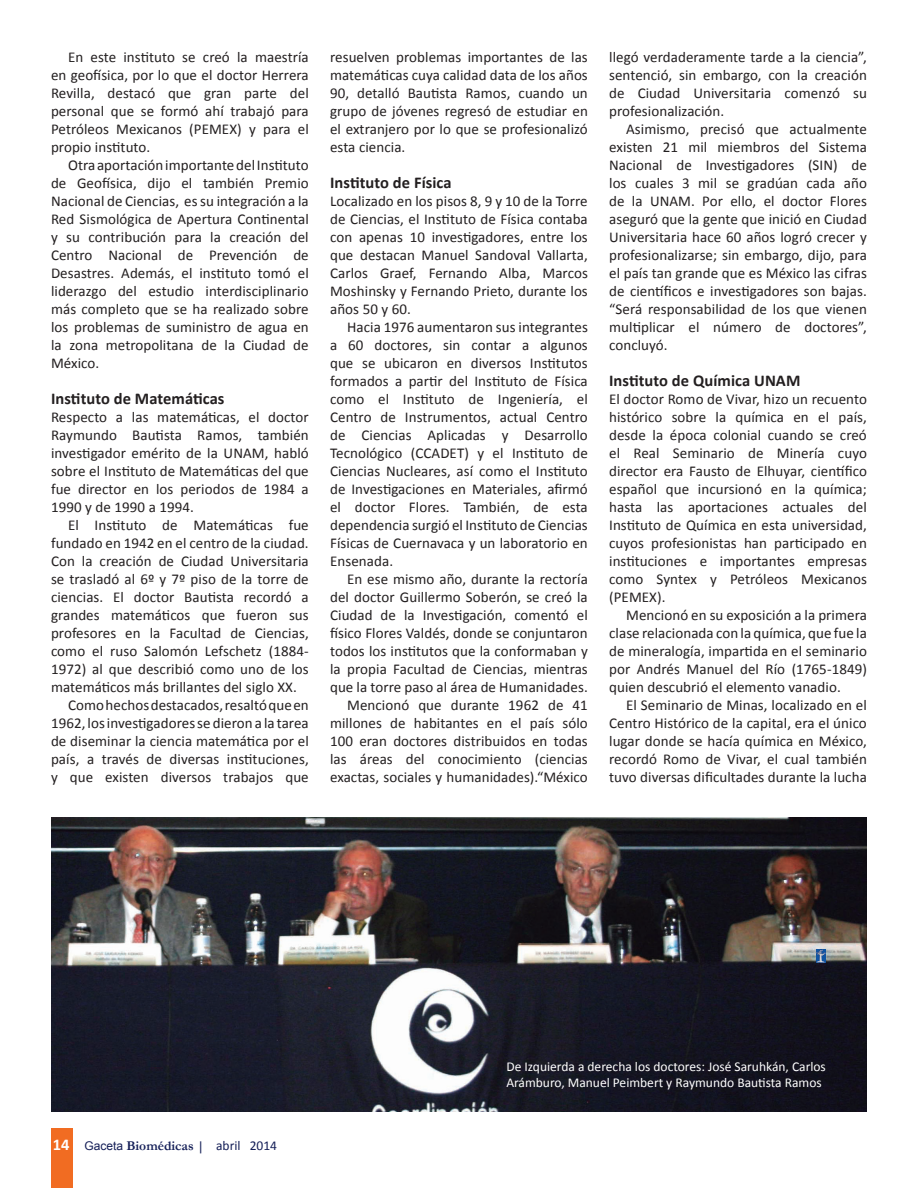
<style>
.page{position:relative;width:918px;height:1188px;background:#fff}
.page>*{position:absolute;margin:0;border:0;box-sizing:border-box;transform-origin:0 0}
.t1{font:700 16.5px "Calibri";letter-spacing:.005em;color:#231f20}
.t2{font:15px/18px "Calibri";letter-spacing:.005em;color:#231f20;text-align:justify}
.t3{font:13.5px/16.2px "Calibri";color:#fff}
.t4{font:700 13.5px "Garamond";color:#151f58}
.s1{font-family:"Calibri";font-size:16.5px;color:#fff}
.s2{font-family:"Calibri";font-size:16.5px;color:#eaf3de}
.s3{font-family:"Arial";font-weight:400;font-size:12px}
.s4{font-family:"Calibri";font-weight:400}
</style>
<div class="page">
<div style="left:51px;top:1129px;width:21px;height:59px;background:#f16c22"></div>
<img style="left:51px;top:817px;width:816px;height:294px">
<svg style="left:817px;top:950px;width:8px;height:13px"></svg>
<p class="t2" style="left:51px;top:48px;width:259px;text-indent:17px">En este instituto se creó la maestría en geofísica, por lo que el doctor Herrera Revilla, destacó que gran parte del personal que se formó ahí trabajó para Petróleos Mexicanos (PEMEX) y para el propio instituto.</p>
<p class="t2" style="left:51px;top:156px;width:259px;text-indent:17px">Otra aportación importante del Instituto de Geofísica, dijo el también Premio Nacional de Ciencias, es su integración a la Red Sismológica de Apertura Continental y su contribución para la creación del Centro Nacional de Prevención de Desastres. Además, el instituto tomó el liderazgo del estudio interdisciplinario más completo que se ha realizado sobre los problemas de suministro de agua en la zona metropolitana de la Ciudad de México.</p>
<p class="t1" style="left:51px;top:388px;width:175px">Instituto de Matemáticas</p>
<p class="t2" style="left:51px;top:408px;width:259px">Respecto a las matemáticas, el doctor Raymundo Bautista Ramos, también investigador emérito de la UNAM, habló sobre el Instituto de Matemáticas del que fue director en los periodos de 1984 a 1990 y de 1990 a 1994.</p>
<p class="t2" style="left:68px;top:516px;width:242px">El Instituto de Matemáticas fue</p>
<p class="t2" style="left:51px;top:534px;width:259px">fundado en 1942 en el centro de la ciudad.</p>
<p class="t2" style="left:51px;top:552px;width:259px">Con la creación de Ciudad Universitaria</p>
<p class="t2" style="left:51px;top:570px;width:259px">se trasladó al 6º y 7º piso de la torre de</p>
<p class="t2" style="left:51px;top:588px;width:259px">ciencias. El doctor Bautista recordó a</p>
<p class="t2" style="left:51px;top:606px;width:259px">grandes matemáticos que fueron sus</p>
<p class="t2" style="left:51px;top:624px;width:259px">profesores en la Facultad de Ciencias,</p>
<p class="t2" style="left:51px;top:642px;width:259px">como el ruso Salomón Lefschetz (1884-</p>
<p class="t2" style="left:51px;top:660px;width:259px">1972) al que describió como uno de los</p>
<p class="t2" style="left:51px;top:678px;width:247px">matemáticos más brillantes del siglo XX.</p>
<p class="t2" style="left:68px;top:696px;width:242px">Como hechos destacados, resaltó que en</p>
<p class="t2" style="left:51px;top:714px;width:259px">1962, los investigadores se dieron a la tarea</p>
<p class="t2" style="left:51px;top:732px;width:259px">de diseminar la ciencia matemática por el</p>
<p class="t2" style="left:51px;top:750px;width:259px">país, a través de diversas instituciones,</p>
<p class="t2" style="left:51px;top:768px;width:259px">y que existen diversos trabajos que</p>
<p class="t2" style="left:330px;top:48px;width:259px">resuelven problemas importantes de las matemáticas cuya calidad data de los años 90, detalló Bautista Ramos, cuando un grupo de jóvenes regresó de estudiar en el extranjero por lo que se profesionalizó esta ciencia.</p>
<p class="t1" style="left:330px;top:172px;width:123px">Instituto de Física</p>
<p class="t2" style="left:330px;top:192px;width:259px">Localizado en los pisos 8, 9 y 10 de la Torre de Ciencias, el Instituto de Física contaba con apenas 10 investigadores, entre los que destacan Manuel Sandoval Vallarta, Carlos Graef, Fernando Alba, Marcos Moshinsky y Fernando Prieto, durante los años 50 y 60.</p>
<p class="t2" style="left:330px;top:318px;width:259px;text-indent:17px">Hacia 1976 aumentaron sus integrantes a 60 doctores, sin contar a algunos que se ubicaron en diversos Institutos formados a partir del Instituto de Física como el Instituto de Ingeniería, el Centro de Instrumentos, actual Centro de Ciencias Aplicadas y Desarrollo Tecnológico (CCADET) y el Instituto de Ciencias Nucleares, así como el Instituto de Investigaciones en Materiales, afirmó el doctor Flores. También, de esta dependencia surgió el Instituto de Ciencias Físicas de Cuernavaca y un laboratorio en Ensenada.</p>
<p class="t2" style="left:330px;top:570px;width:259px;text-align:right">En ese mismo año, durante la rectoría del doctor Guillermo Soberón, se creó la Ciudad de la Investigación, comentó el físico Flores Valdés, donde se conjuntaron todos los institutos que la conformaban y la propia Facultad de Ciencias, mientras que la torre paso al área de Humanidades.<br>Mencionó que durante 1962 de 41 millones de habitantes en el país sólo 100 eran doctores distribuidos en todas las áreas del conocimiento (ciencias exactas, sociales y humanidades).“México</p>
<p class="t2" style="left:609px;top:48px;width:259px">llegó verdaderamente tarde a la ciencia”, sentenció, sin embargo, con la creación de Ciudad Universitaria comenzó su profesionalización.</p>
<p class="t2" style="left:609px;top:120px;width:259px;text-indent:17px">Asimismo, precisó que actualmente existen 21 mil miembros del Sistema Nacional de Investigadores (SIN) de los cuales 3 mil se gradúan cada año de la UNAM. Por ello, el doctor Flores aseguró que la gente que inició en Ciudad Universitaria hace 60 años logró crecer y profesionalizarse; sin embargo, dijo, para el país tan grande que es México las cifras de científicos e investigadores son bajas. “Será responsabilidad de los que vienen multiplicar el número de doctores”, concluyó.</p>
<p class="t1" style="left:609px;top:370px;width:193px">Instituto de Química UNAM</p>
<p class="t2" style="left:609px;top:390px;width:259px">El doctor Romo de Vivar, hizo un recuento histórico sobre la química en el país, desde la época colonial cuando se creó el Real Seminario de Minería cuyo director era Fausto de Elhuyar, científico español que incursionó en la química; hasta las aportaciones actuales del Instituto de Química en esta universidad, cuyos profesionistas han participado en instituciones e importantes empresas como Syntex y Petróleos Mexicanos (PEMEX).</p>
<p class="t2" style="left:609px;top:606px;width:259px;text-indent:17px">Mencionó en su exposición a la primera clase relacionada con la química, que fue la de mineralogía, impartida en el seminario por Andrés Manuel del Río (1765-1849) quien descubrió el elemento vanadio.</p>
<p class="t2" style="left:609px;top:696px;width:259px;text-indent:17px">El Seminario de Minas, localizado en el Centro Histórico de la capital, era el único lugar donde se hacía química en México, recordó Romo de Vivar, el cual también tuvo diversas dificultades durante la lucha</p>
<p class="t4" style="left:53px;top:1137px;width:226px"><span class="s1">14</span><span class="s2">6</span> <span class="s3">Gaceta</span> Biomédicas | <span class="s4">abril 2014</span></p>
<p class="t3" style="left:506px;top:1058px;width:321px">De Izquierda a derecha los doctores: José Saruhkán, Carlos<br>Arámburo, Manuel Peimbert y Raymundo Bautista Ramos</p>
</div>
